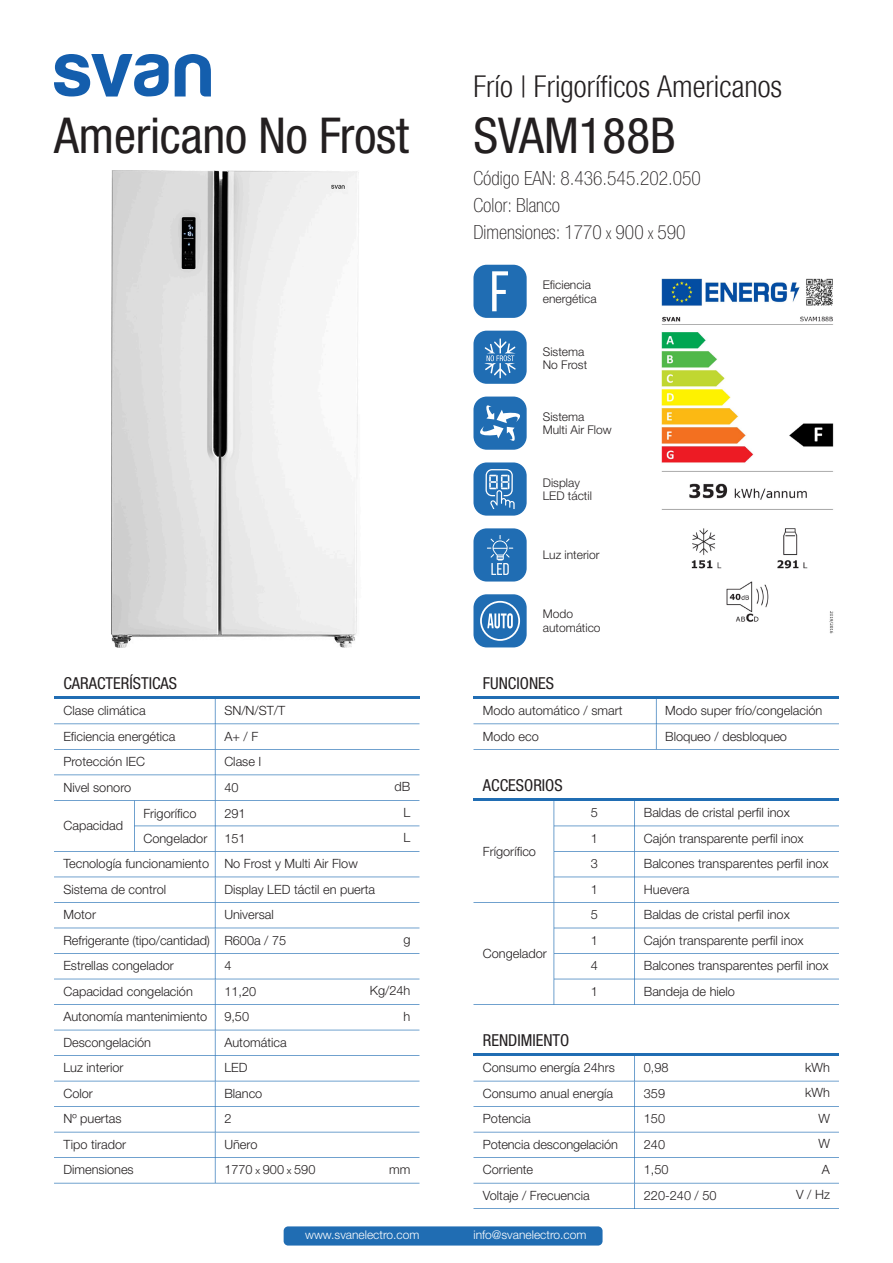
<style>
.page{position:relative;width:893px;height:1263px;background:#fff}
.page>*{position:absolute;margin:0;border:0;box-sizing:border-box;transform-origin:0 0}
.FAMILIA_Y_REF{font:condensed 49.5px "Helvetica Neue LT Std";letter-spacing:-.005em;color:#231f20}
.SUB_TITULO{font:300 condensed 30px "Helvetica Neue";color:#231f20}
.TEXTO{font:100 condensed 19.5px "Helvetica Neue LT Std";color:#231f20}
.TITULO_TABLA{font:condensed 16.5px "Helvetica Neue LT Std";color:#231f20}
.TEXTO_TABLA{font:300 12.75px "Helvetica Neue LT Std";color:#231f20}
.UNIDADES_TABLA{font:300 12.75px "Helvetica Neue LT Std";color:#231f20}
.INFO_ICONOS{font:300 12px/13.5px "Helvetica Neue LT Std";color:#231f20}
.t1{font:300 12px "Helvetica Neue LT Std";color:#fff}
.s1{font-size:16.5px}
.s2{font-size:9.75px}
</style>
<div class="page">
<svg style="left:54px;top:54px;width:115px;height:43px"></svg>
<svg style="left:175px;top:54px;width:36px;height:42px"></svg>
<div style="left:284px;top:1226px;width:319px;height:19px;background:#206db3;border-radius:5px"></div>
<div style="left:473px;top:265px;width:54px;height:53px;background:#206db3;border-radius:13px"></div>
<div style="left:473px;top:528px;width:54px;height:53px;background:#206db3;border-radius:13px"></div>
<div style="left:473px;top:594px;width:54px;height:53px;background:#206db3;border-radius:13px"></div>
<div style="left:473px;top:462px;width:54px;height:54px;background:#206db3;border-radius:13px"></div>
<div style="left:473px;top:397px;width:54px;height:53px;background:#206db3;border-radius:13px"></div>
<div style="left:473px;top:331px;width:54px;height:53px;background:#206db3;border-radius:13px"></div>
<svg style="left:487px;top:535px;width:26px;height:40px"></svg>
<img style="left:112px;top:171px;width:247px;height:476px">
<img style="left:661px;top:278px;width:173px;height:356px">
<hr style="left:54px;top:696px;width:365px;height:3px;background:#206db3">
<svg style="left:54px;top:699px;width:365px;height:484px"></svg>
<hr style="left:473px;top:799px;width:366px;height:2px;background:#206db3">
<hr style="left:473px;top:1054px;width:366px;height:2px;background:#206db3">
<svg style="left:473px;top:1056px;width:366px;height:153px"></svg>
<svg style="left:485px;top:338px;width:31px;height:40px"></svg>
<svg style="left:473px;top:699px;width:366px;height:51px"></svg>
<hr style="left:473px;top:696px;width:366px;height:3px;background:#206db3">
<svg style="left:485px;top:469px;width:30px;height:40px"></svg>
<svg style="left:473px;top:801px;width:366px;height:204px"></svg>
<svg style="left:480px;top:405px;width:40px;height:36px"></svg>
<svg style="left:480px;top:601px;width:40px;height:40px"></svg>
<svg style="left:492px;top:271px;width:16px;height:40px"></svg>
<p class="SUB_TITULO" style="left:473px;top:69px;width:310px">Frío | Frigoríficos Americanos</p>
<p class="FAMILIA_Y_REF" style="left:54px;top:107px;width:356px">Americano No Frost</p>
<p class="FAMILIA_Y_REF" style="left:473px;top:107px;width:204px">SVAM188B</p>
<p class="TEXTO" style="left:473px;top:167px;width:229px">Código EAN: 8.436.545.202.050</p>
<p class="TEXTO" style="left:473px;top:194px;width:88px">Color: Blanco</p>
<p class="TEXTO" style="left:473px;top:221px;width:214px">Dimensiones: 1770 <span class="s1">x</span> 900 <span class="s1">x</span> 590</p>
<p class="INFO_ICONOS" style="left:543px;top:278px;width:50px">Eficiencia</p>
<p class="INFO_ICONOS" style="left:543px;top:291px;width:55px">energética</p>
<p class="INFO_ICONOS" style="left:543px;top:345px;width:43px">Sistema</p>
<p class="INFO_ICONOS" style="left:543px;top:358px;width:46px">No Frost</p>
<p class="INFO_ICONOS" style="left:543px;top:409px;width:43px">Sistema</p>
<p class="INFO_ICONOS" style="left:543px;top:423px;width:70px">Multi Air Flow</p>
<p class="INFO_ICONOS" style="left:543px;top:475px;width:51px">Display<br>LED táctil</p>
<p class="INFO_ICONOS" style="left:543px;top:547px;width:58px">Luz interior</p>
<p class="TITULO_TABLA" style="left:63px;top:674px;width:115px">CARACTERÍSTICAS</p>
<p class="TEXTO_TABLA" style="left:63px;top:703px;width:84px">Clase climática</p>
<p class="TEXTO_TABLA" style="left:224px;top:703px;width:62px">SN/N/ST/T</p>
<p class="TEXTO_TABLA" style="left:63px;top:728px;width:113px">Eficiencia energética</p>
<p class="TEXTO_TABLA" style="left:224px;top:728px;width:35px">A+ / F</p>
<p class="TEXTO_TABLA" style="left:63px;top:754px;width:83px">Protección IEC</p>
<p class="TEXTO_TABLA" style="left:224px;top:754px;width:39px">Clase I</p>
<p class="TEXTO_TABLA" style="left:63px;top:779px;width:69px">Nivel sonoro</p>
<p class="TEXTO_TABLA" style="left:224px;top:779px;width:16px">40</p>
<p class="UNIDADES_TABLA" style="left:395px;top:779px;width:17px">dB</p>
<p class="TEXTO_TABLA" style="left:63px;top:818px;width:61px">Capacidad</p>
<p class="TEXTO_TABLA" style="left:143px;top:805px;width:55px">Frigorífico</p>
<p class="TEXTO_TABLA" style="left:143px;top:831px;width:66px">Congelador</p>
<p class="UNIDADES_TABLA" style="left:404px;top:805px;width:8px">L</p>
<p class="TEXTO_TABLA" style="left:224px;top:805px;width:23px">291</p>
<p class="TEXTO_TABLA" style="left:224px;top:831px;width:23px">151</p>
<p class="UNIDADES_TABLA" style="left:404px;top:830px;width:8px">L</p>
<p class="TEXTO_TABLA" style="left:63px;top:856px;width:147px">Tecnología funcionamiento</p>
<p class="TEXTO_TABLA" style="left:224px;top:856px;width:135px">No Frost y Multi Air Flow</p>
<p class="TEXTO_TABLA" style="left:63px;top:881px;width:104px">Sistema de control</p>
<p class="TEXTO_TABLA" style="left:224px;top:881px;width:152px">Display LED táctil en puerta</p>
<p class="TEXTO_TABLA" style="left:63px;top:907px;width:34px">Motor</p>
<p class="TEXTO_TABLA" style="left:224px;top:907px;width:51px">Universal</p>
<p class="TEXTO_TABLA" style="left:63px;top:932px;width:148px">Refrigerante (tipo/cantidad)</p>
<p class="TEXTO_TABLA" style="left:224px;top:932px;width:63px">R600a / 75</p>
<p class="UNIDADES_TABLA" style="left:403px;top:932px;width:9px">g</p>
<p class="TEXTO_TABLA" style="left:63px;top:983px;width:131px">Capacidad congelación</p>
<p class="TEXTO_TABLA" style="left:224px;top:983px;width:33px">11,20</p>
<p class="UNIDADES_TABLA" style="left:370px;top:983px;width:42px">Kg/24h</p>
<p class="TEXTO_TABLA" style="left:63px;top:1009px;width:145px">Autonomía mantenimiento</p>
<p class="TEXTO_TABLA" style="left:224px;top:1009px;width:26px">9,50</p>
<p class="UNIDADES_TABLA" style="left:404px;top:1008px;width:8px">h</p>
<p class="TEXTO_TABLA" style="left:63px;top:958px;width:112px">Estrellas congelador</p>
<p class="TEXTO_TABLA" style="left:224px;top:958px;width:9px">4</p>
<p class="TEXTO_TABLA" style="left:63px;top:1034px;width:89px">Descongelación</p>
<p class="TEXTO_TABLA" style="left:224px;top:1034px;width:64px">Automática</p>
<p class="TEXTO_TABLA" style="left:63px;top:1060px;width:62px">Luz interior</p>
<p class="TEXTO_TABLA" style="left:224px;top:1060px;width:25px">LED</p>
<p class="TEXTO_TABLA" style="left:63px;top:1085px;width:31px">Color</p>
<p class="TEXTO_TABLA" style="left:224px;top:1085px;width:40px">Blanco</p>
<p class="TEXTO_TABLA" style="left:63px;top:1111px;width:60px">Nº puertas</p>
<p class="TEXTO_TABLA" style="left:224px;top:1111px;width:9px">2</p>
<p class="TEXTO_TABLA" style="left:63px;top:1136px;width:64px">Tipo tirador</p>
<p class="TEXTO_TABLA" style="left:224px;top:1136px;width:35px">Uñero</p>
<p class="TEXTO_TABLA" style="left:63px;top:1162px;width:72px">Dimensiones</p>
<p class="TEXTO_TABLA" style="left:224px;top:1162px;width:93px">1770 <span class="s2">x</span> 900 <span class="s2">x</span> 590</p>
<p class="UNIDADES_TABLA" style="left:389px;top:1161px;width:23px">mm</p>
<p class="INFO_ICONOS" style="left:543px;top:607px;width:32px">Modo</p>
<p class="INFO_ICONOS" style="left:543px;top:620px;width:59px">automático</p>
<p class="TITULO_TABLA" style="left:483px;top:674px;width:73px">FUNCIONES</p>
<p class="TEXTO_TABLA" style="left:483px;top:703px;width:141px">Modo automático / smart</p>
<p class="TEXTO_TABLA" style="left:665px;top:703px;width:159px">Modo super frío/congelación</p>
<p class="TEXTO_TABLA" style="left:483px;top:728px;width:57px">Modo eco</p>
<p class="TEXTO_TABLA" style="left:665px;top:728px;width:123px">Bloqueo / desbloqueo</p>
<p class="TITULO_TABLA" style="left:483px;top:776px;width:81px">ACCESORIOS</p>
<p class="TEXTO_TABLA" style="left:483px;top:843px;width:55px">Frígorífico</p>
<p class="TEXTO_TABLA" style="left:483px;top:945px;width:66px">Congelador</p>
<p class="TEXTO_TABLA" style="left:644px;top:805px;width:147px">Baldas de cristal perfil inox</p>
<p class="TEXTO_TABLA" style="left:591px;top:805px;width:9px">5</p>
<p class="TEXTO_TABLA" style="left:591px;top:830px;width:9px">1</p>
<p class="TEXTO_TABLA" style="left:644px;top:830px;width:161px">Cajón transparente perfil inox</p>
<p class="TEXTO_TABLA" style="left:591px;top:856px;width:9px">3</p>
<p class="TEXTO_TABLA" style="left:591px;top:881px;width:9px">1</p>
<p class="TEXTO_TABLA" style="left:644px;top:856px;width:186px">Balcones transparentes perfil inox</p>
<p class="TEXTO_TABLA" style="left:644px;top:881px;width:47px">Huevera</p>
<p class="TEXTO_TABLA" style="left:644px;top:907px;width:147px">Baldas de cristal perfil inox</p>
<p class="TEXTO_TABLA" style="left:591px;top:907px;width:9px">5</p>
<p class="TEXTO_TABLA" style="left:591px;top:932px;width:9px">1</p>
<p class="TEXTO_TABLA" style="left:644px;top:932px;width:161px">Cajón transparente perfil inox</p>
<p class="TEXTO_TABLA" style="left:591px;top:958px;width:9px">4</p>
<p class="TEXTO_TABLA" style="left:591px;top:983px;width:9px">1</p>
<p class="TEXTO_TABLA" style="left:644px;top:958px;width:186px">Balcones transparentes perfil inox</p>
<p class="TEXTO_TABLA" style="left:644px;top:983px;width:93px">Bandeja de hielo</p>
<p class="TITULO_TABLA" style="left:483px;top:1031px;width:88px">RENDIMIENTO</p>
<p class="TEXTO_TABLA" style="left:483px;top:1060px;width:134px">Consumo energía 24hrs</p>
<p class="TEXTO_TABLA" style="left:644px;top:1060px;width:26px">0,98</p>
<p class="UNIDADES_TABLA" style="left:805px;top:1059px;width:26px">kWh</p>
<p class="TEXTO_TABLA" style="left:483px;top:1085px;width:132px">Consumo anual energía</p>
<p class="TEXTO_TABLA" style="left:644px;top:1085px;width:23px">359</p>
<p class="UNIDADES_TABLA" style="left:805px;top:1085px;width:26px">kWh</p>
<p class="TEXTO_TABLA" style="left:483px;top:1111px;width:49px">Potencia</p>
<p class="TEXTO_TABLA" style="left:644px;top:1111px;width:23px">150</p>
<p class="UNIDADES_TABLA" style="left:818px;top:1110px;width:13px">W</p>
<p class="TEXTO_TABLA" style="left:483px;top:1136px;width:136px">Potencia descongelación</p>
<p class="TEXTO_TABLA" style="left:644px;top:1136px;width:23px">240</p>
<p class="UNIDADES_TABLA" style="left:818px;top:1136px;width:13px">W</p>
<p class="TEXTO_TABLA" style="left:483px;top:1162px;width:52px">Corriente</p>
<p class="TEXTO_TABLA" style="left:644px;top:1162px;width:26px">1,50</p>
<p class="UNIDADES_TABLA" style="left:822px;top:1161px;width:10px">A</p>
<p class="TEXTO_TABLA" style="left:483px;top:1188px;width:108px">Voltaje / Frecuencia</p>
<p class="TEXTO_TABLA" style="left:644px;top:1188px;width:74px">220-240 / 50</p>
<p class="UNIDADES_TABLA" style="left:796px;top:1187px;width:35px">V / Hz</p>
<p class="t1" style="left:305px;top:1227px;width:116px">www.svanelectro.com</p>
<p class="t1" style="left:473px;top:1227px;width:114px">info@svanelectro.com</p>
</div>
